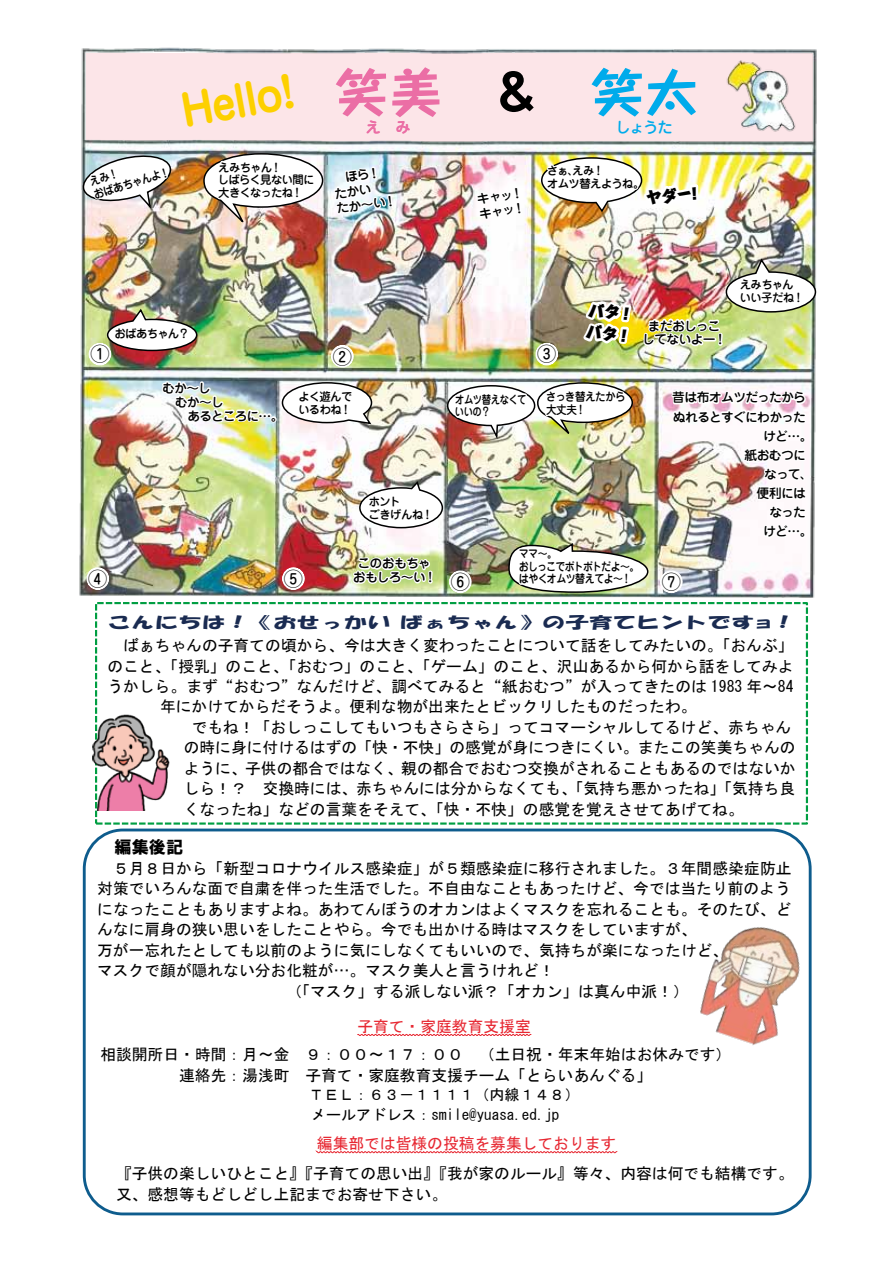
<style>
.page{position:relative;width:893px;height:1263px;background:#fff}
.page>*{position:absolute;margin:0;border:0;box-sizing:border-box;transform-origin:0 0}
.t1{font:50.25px "Taka Hand Std Bold 90 msp RKSJ H";color:#eb6ea5;scale:1.11 1}
.t2{font:42.6px "Jun 501 Pro Bold 90 msp RKSJ H";color:#fdd000}
.t3{font:500 19.2px "Jun 34 Pro";color:#000}
.t4{font:17.25px "HG Soei Kakugothic UB";color:#000}
.t5{font:800 15.9px/21.8px "Harucraft Std";color:#000}
.t6{font:15.75px/20.5px "MS Gothic";color:#000;text-align:center}
.t7{font:15.75px "MS Gothic";color:#e72832}
.t8{font:15.75px "HG Soei Kakupoptai";color:#1a2b51;scale:1.5 1}
.t9{font:15.3px "Jun 34 Pro Medium 90 msp RKSJ H";color:#00abeb}
.t10{font:15.3px "Jun 34 Pro Medium 90 msp RKSJ H";color:#eb6ea5}
.t11{font:15px/19.5px "MS Gothic";color:#000}
.t12{font:500 12.75px/13.8px "Jun 34 Pro";letter-spacing:-.06em;color:#000}
.t13{font:500 11.7px/12.8px "Jun 34 Pro";letter-spacing:-.055em;color:#000}
.t14{font:500 11.7px/12.8px "Jun 34 Pro";letter-spacing:-.055em;color:#000;scale:.85 1}
.t15{font:500 11.7px/12.8px "Jun 34 Pro";letter-spacing:-.055em;color:#000;scale:.9 1}
.t16{font:500 11.7px/12.8px "Jun 34 Pro";letter-spacing:-.055em;color:#000;scale:.8 1}
.s1{color:#000}
.s2{color:#00abeb}
.s3{font-size:11.4px}
.s4{font-size:15px}
</style>
<div class="page">
<svg style="left:357px;top:1034px;width:175px;height:2px"></svg>
<svg style="left:317px;top:1151px;width:300px;height:2px"></svg>
<img style="left:700px;top:914px;width:112px;height:139px">
<img style="left:81px;top:47px;width:736px;height:794px">
<p class="t15" style="left:88px;top:174px;width:89px;line-height:13.8px;rotate:-17deg">えみ！<br>おばあちゃんよ！</p>
<h2 class="t2" style="left:176px;top:78px;width:116px;rotate:-10deg">Hello!</h2>
<h1 class="t1" style="left:335px;top:57px;width:331px">笑美<span class="s1">　&amp;</span> <span class="s2">笑太</span></h1>
<p class="t10" style="left:365px;top:115px;width:47px">え　み</p>
<p class="t9" style="left:616px;top:115px;width:59px">しょうた</p>
<p class="t13" style="left:218px;top:160px;width:98px">えみちゃん！<br>しばらく見ない間に大きくなったね！</p>
<p class="t13" style="left:547px;top:163px;width:99px">さぁ、えみ！<br>オムツ替えようね。</p>
<p class="t12" style="left:331px;top:170px;width:62px;line-height:14.9px;rotate:-8deg">　ほら！たかい<br>たか～い！</p>
<p class="t12" style="left:476px;top:191px;width:48px;line-height:14.9px;rotate:-8deg">キャッ！キャッ！</p>
<p class="t5" style="left:644px;top:186px;width:53px;rotate:-6deg">ヤダー!</p>
<p class="t13" style="left:114px;top:326px;width:77px">おばあちゃん？</p>
<p class="t3" style="left:90px;top:339px;width:21px">①</p>
<p class="t3" style="left:333px;top:341px;width:21px">②</p>
<p class="t3" style="left:537px;top:339px;width:21px">③</p>
<p class="t5" style="left:590px;top:297px;width:47px;rotate:6deg">バタ！バタ！</p>
<p class="t12" style="left:642px;top:318px;width:86px;text-align:center">まだおしっこしてないよー！</p>
<p class="t13" style="left:740px;top:277px;width:66px">えみちゃんいい子だね！</p>
<p class="t12" style="left:162px;top:380px;width:123px">むか～し<br>　むか～し<br>　　あるところに…。</p>
<p class="t13" style="left:298px;top:389px;width:56px">よく遊んでいるわね！</p>
<p class="t13" style="left:369px;top:494px;width:66px">ホント<br>ごきげんね！</p>
<p class="t3" style="left:88px;top:563px;width:21px">④</p>
<p class="t3" style="left:284px;top:563px;width:21px">⑤</p>
<p class="t12" style="left:353px;top:555px;width:86px;text-align:center">このおもちゃおもしろ～い！</p>
<p class="t16" style="left:455px;top:392px;width:91px">オムツ替えなくていいの？</p>
<p class="t15" style="left:546px;top:389px;width:90px">さっき替えたから大丈夫！</p>
<p class="t12" style="left:672px;top:389px;width:135px">昔は布オムツだったから</p>
<p class="t12" style="left:673px;top:409px;width:135px">ぬれるとすぐにわかった</p>
<p class="t12" style="left:763px;top:428px;width:51px">けど…。</p>
<p class="t12" style="left:744px;top:447px;width:63px">紙おむつに</p>
<p class="t12" style="left:764px;top:466px;width:50px">なって、</p>
<p class="t12" style="left:757px;top:485px;width:51px">便利には</p>
<p class="t12" style="left:769px;top:504px;width:38px">なった</p>
<p class="t12" style="left:763px;top:523px;width:51px">けど…。</p>
<p class="t14" style="left:519px;top:546px;width:143px">ママ～。<br>おしっこでボトボトだよ～。はやくオムツ替えてよ～！</p>
<p class="t3" style="left:451px;top:566px;width:21px">⑥</p>
<p class="t3" style="left:662px;top:566px;width:21px">⑦</p>
<p class="t8" style="left:107px;top:614px;width:460px">こんにちは！《おせっかいばぁちゃん》の子育てヒントです<span class="s3">ヨ</span>！</p>
<p class="t6" style="left:123px;top:635px;width:672px">ばぁちゃんの子育ての頃から、今は大きく変わったことについて話をしてみたいの。「おんぶ」</p>
<p class="t6" style="left:107px;top:656px;width:688px">のこと、「授乳」のこと、「おむつ」のこと、「ゲーム」のこと、沢山あるから何から話をしてみよ</p>
<p class="t6" style="left:107px;top:676px;width:688px">うかしら。まず“おむつ”なんだけど、調べてみると“紙おむつ”が入ってきたのは 1983 年～84</p>
<p class="t6" style="left:160px;top:696px;width:538px">年にかけてからだそうよ。便利な物が出来たとビックリしたものだったわ。</p>
<p class="t6" style="left:192px;top:717px;width:601px">でもね！「おしっこしてもいつもさらさら」ってコマーシャルしてるけど、赤ちゃん</p>
<p class="t6" style="left:184px;top:737px;width:613px">の時に身に付けるはずの「快・不快」の感覚が身につきにくい。またこの笑美ちゃんの</p>
<p class="t6" style="left:184px;top:758px;width:613px">ように、子供の都合ではなく、親の都合でおむつ交換がされることもあるのではないか</p>
<p class="t6" style="left:184px;top:778px;width:613px">しら！？ 交換時には、赤ちゃんには分からなくても、「気持ち悪かったね」「気持ち良</p>
<p class="t6" style="left:184px;top:799px;width:561px">くなったね」などの言葉をそえて、「快・不快」の感覚を覚えさせてあげてね。</p>
<p class="t4" style="left:115px;top:838px;width:70px">編集後記</p>
<p class="t6" style="left:113px;top:858px;width:680px">５月８日から「新型コロナウイルス感染症」が５類感染症に移行されました。３年間感染症防止</p>
<p class="t6" style="left:97px;top:878px;width:695px">対策でいろんな面で自粛を伴った生活でした。不自由なこともあったけど、今では当たり前のよう</p>
<p class="t6" style="left:97px;top:899px;width:696px">になったこともありますよね。あわてんぼうのオカンはよくマスクを忘れることも。そのたび、ど</p>
<p class="t6" style="left:97px;top:919px;width:601px">んなに肩身の狭い思いをしたことやら。今でも出かける時はマスクをしていますが、</p>
<p class="t6" style="left:97px;top:940px;width:632px">万が一忘れたとしても以前のように気にしなくてもいいので、気持ちが楽になったけど、</p>
<p class="t6" style="left:97px;top:960px;width:459px">マスクで顔が隠れない分お化粧が…。マスク美人と言うけれど！</p>
<p class="t6" style="left:287px;top:981px;width:404px">（「マスク」する派しない派？「オカン」は真ん中派！）</p>
<p class="t7" style="left:357px;top:1019px;width:175px">子育て・家庭教育支援室</p>
<p class="t6" style="left:100px;top:1044px;width:632px">相談開所日・時間：月～金 ９：００～１７：００ （土日祝・年末年始はお休みです）連絡先：湯浅町 子育て・家庭教育支援チーム「とらいあんぐる」</p>
<p class="t11" style="left:309px;top:1085px;width:272px">ＴＥＬ：６３－１１１１（内線１４８）メールアドレス：smile@yuasa.ed.jp</p>
<p class="t7" style="left:317px;top:1136px;width:301px">編集部では皆様の投稿を募集しております</p>
<p class="t6" style="left:116px;top:1163px;width:679px;text-align:left">『子供の楽しいひとこと』『子育ての思い出』『我が家のルール』等々、内容は何でも結構です。又、感想等もどしどし上記までお寄せ下さい<span class="s4">。</span></p>
</div>
